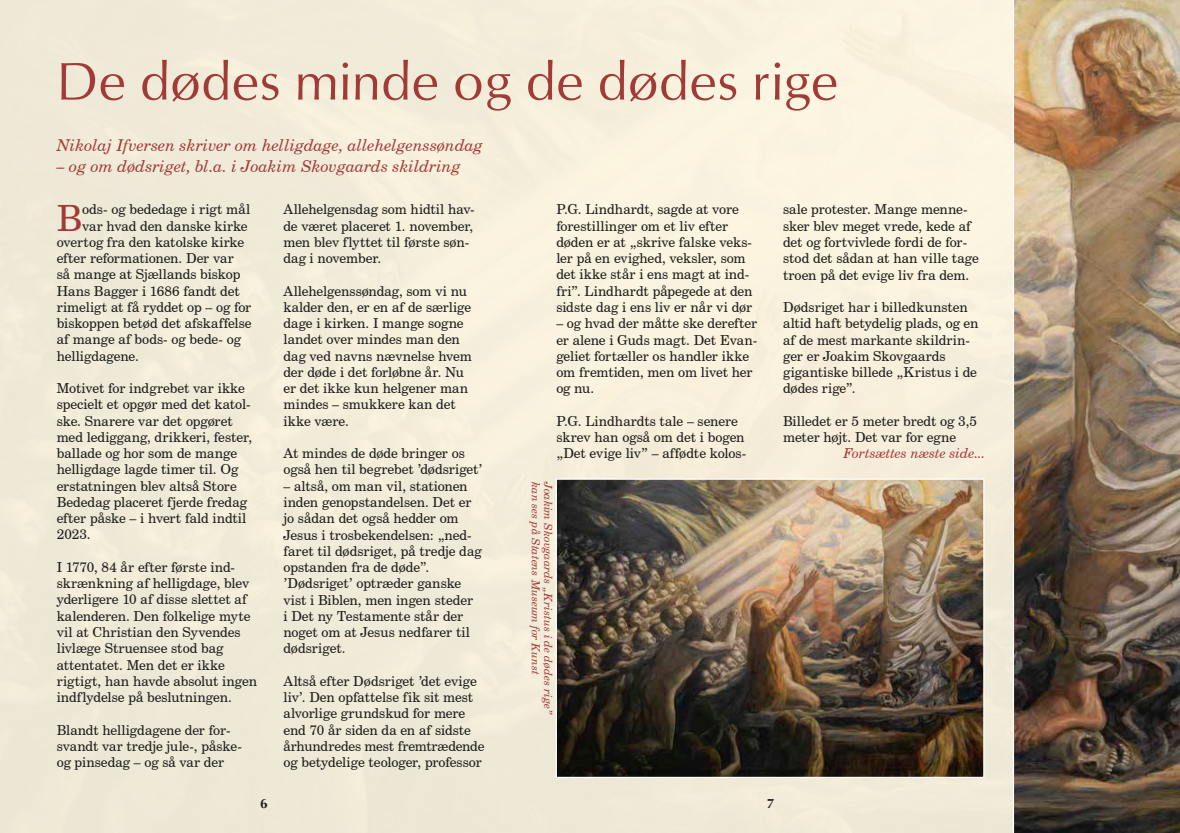
<style>
.page{position:relative;width:1180px;height:833px;background:#fff}
.page>*{position:absolute;margin:0;border:0;box-sizing:border-box;transform-origin:0 0}
.t1{font:54.38px "Ophian";color:#a13b38}
.t2{font:36.25px "Century Schoolbook BT";color:#a13b38}
.t3{font:italic 16.25px "Century Schoolbook BT";color:#a13b38}
.t4{font:13.75px/16.2px "Century Schoolbook BT";color:#1d1d1b}
.t5{font:italic 13.75px "Century Schoolbook BT";color:#a13b38}
.t6{font:700 13.75px "Ophian";color:#1d1d1b}
.t7{font:italic 11.25px "Century Schoolbook BT";letter-spacing:.005em;color:#a13b38}
</style>
<div class="page">
<img style="left:1014px;top:0;width:166px;height:833px">
<img style="left:558px;top:480px;width:424px;height:296px">
<div style="left:556px;top:478px;width:428px;height:300px;border:1px solid #fff"></div>
<h1 class="t1" style="left:57px;top:50px;width:783px">De dødes minde og de dødes rige</h1>
<p class="t3" style="left:57px;top:135px;width:428px">Nikolaj Ifversen skriver om helligdage, allehelgenssøndag</p>
<p class="t3" style="left:57px;top:156px;width:406px">– og om dødsriget, bl.a. i Joakim Skovgaards skildring</p>
<h2 class="t2" style="left:57px;top:195px;width:27px">B</h2>
<p class="t4" style="left:82px;top:201px;width:170px">ods- og bededage i rigt mål</p>
<p class="t4" style="left:82px;top:217px;width:167px">var hvad den danske kirke</p>
<p class="t4" style="left:57px;top:234px;width:189px">overtog fra den katolske kirke</p>
<p class="t4" style="left:57px;top:250px;width:179px">efter reformationen. Der var</p>
<p class="t4" style="left:57px;top:266px;width:185px">så mange at Sjællands biskop</p>
<p class="t4" style="left:57px;top:282px;width:185px">Hans Bagger i 1686 fandt det</p>
<p class="t4" style="left:57px;top:299px;width:196px">rimeligt at få ryddet op – og for</p>
<p class="t4" style="left:57px;top:315px;width:196px">biskoppen betød det afskaffelse</p>
<p class="t4" style="left:57px;top:331px;width:186px">af mange af bods- og bede- og</p>
<p class="t4" style="left:57px;top:347px;width:84px">helligdagene.</p>
<p class="t4" style="left:57px;top:380px;width:197px">Motivet for indgrebet var ikke specielt et opgør med det katol&shy;ske. Snarere var det opgøret med lediggang, drikkeri, fester, ballade og hor som de mange helligdage lagde timer til. Og erstatningen blev altså Store<br>Bededag placeret fjerde fredag efter påske – i hvert fald indtil<br>2023.</p>
<p class="t4" style="left:57px;top:559px;width:202px">I 1770, 84 år efter første ind&shy;skrænkning af helligdage, blev yderligere 10 af disse slettet af kalenderen. Den folkelige myte vil at Christian den Syvendes livlæge Struensee stod bag attentatet. Men det er ikke rigtigt, han havde absolut ingen indflydelse på beslutningen.</p>
<p class="t4" style="left:57px;top:721px;width:187px">Blandt helligdagene der for&shy;svandt var tredje jule-, påske&shy;og pinsedag – og så var der</p>
<p class="t6" style="left:260px;top:795px;width:9px">6</p>
<p class="t4" style="left:283px;top:201px;width:193px">Allehelgensdag som hidtil hav&shy;de været placeret 1. november, men blev flyttet til første søn&shy;dag i november.</p>
<p class="t4" style="left:283px;top:282px;width:190px">Allehelgenssøndag, som vi nu kalder den, er en af de særlige dage i kirken. I mange sogne landet over mindes man den dag ved navns nævnelse hvem der døde i det forløbne år. Nu er det ikke kun helgener man mindes – smukkere kan det ikke være.</p>
<p class="t4" style="left:283px;top:445px;width:201px">At mindes de døde bringer os også hen til begrebet ’dødsriget’</p>
<p class="t4" style="left:283px;top:477px;width:200px">– altså, om man vil, stationen inden genopstandelsen. Det er jo sådan det også hedder om<br>Jesus i trosbekendelsen: „ned&shy;faret til dødsriget, på tredje dag opstanden fra de døde”. ’Dødsriget’ optræder ganske vist i Biblen, men ingen steder<br>i Det ny Testamente står der noget om at Jesus nedfarer til dødsriget.</p>
<p class="t4" style="left:283px;top:672px;width:202px">Altså efter Dødsriget ’det evige liv’. Den opfattelse fik sit mest alvorlige grundskud for mere end 70 år siden da en af sidste århundredes mest fremtrædende og betydelige teologer, professor</p>
<p class="t4" style="left:556px;top:201px;width:198px">P.G. Lindhardt, sagde at vore forestillinger om et liv efter døden er at „skrive falske veks&shy;ler på en evighed, veksler, som det ikke står i ens magt at ind&shy;fri”. Lindhardt påpegede at den sidste dag i ens liv er når vi dør</p>
<p class="t4" style="left:556px;top:315px;width:202px">– og hvad der måtte ske derefter er alene i Guds magt. Det Evan&shy;geliet fortæller os handler ikke om fremtiden, men om livet her og nu.</p>
<p class="t4" style="left:556px;top:412px;width:191px">P.G. Lindhardts tale – senere skrev han også om det i bogen „Det evige liv” – affødte kolos-</p>
<p class="t7" style="left:543px;top:482px;width:194px;rotate:90deg">kan ses på Statens Museum for Kunst</p>
<p class="t7" style="left:555px;top:482px;width:234px;rotate:90deg">Joakim Skovgaards „Kristus i de dødes rige”</p>
<p class="t4" style="left:783px;top:201px;width:197px">sale protester. Mange menne&shy;sker blev meget vrede, kede af det og fortvivlede fordi de for&shy;stod det sådan at han ville tage troen på det evige liv fra dem.</p>
<p class="t4" style="left:783px;top:299px;width:197px">Dødsriget har i billedkunsten altid haft betydelig plads, og en af de mest markante skildrin&shy;ger er Joakim Skovgaards gigantiske billede „Kristus i de dødes rige”.</p>
<p class="t4" style="left:783px;top:413px;width:195px">Billedet er 5 meter bredt og 3,5 meter højt. Det var for egne</p>
<p class="t5" style="left:843px;top:445px;width:143px">Fortsættes næste side...</p>
<p class="t6" style="left:767px;top:795px;width:9px">7</p>
</div>
